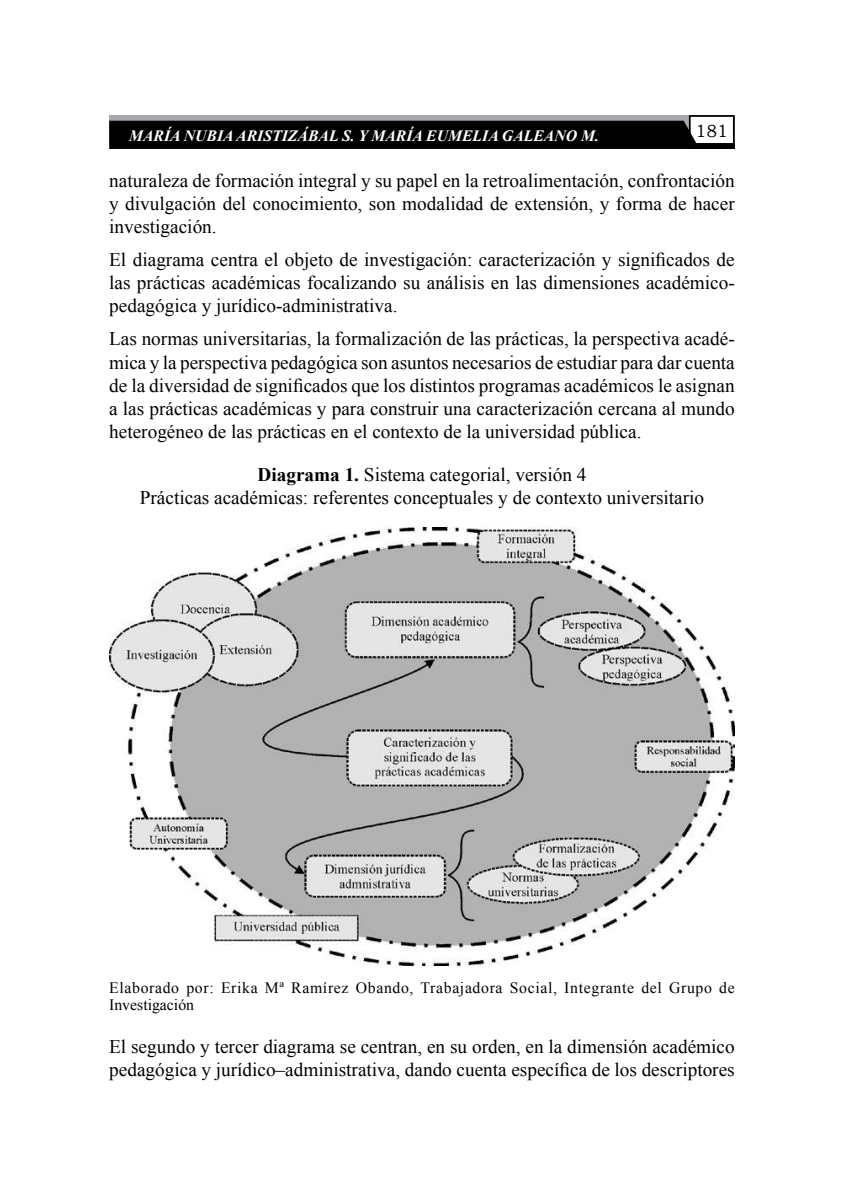
<style>
.page{position:relative;width:844px;height:1191px;background:#fff}
.page>*{position:absolute;margin:0;border:0;box-sizing:border-box;transform-origin:0 0}
.t1{font:19.25px/23.1px "Times New Roman";color:#000;text-align:justify}
.t2{font:17.5px "Bookman Old Style";color:#000}
.t3{font:15.75px/17.5px "Times New Roman";letter-spacing:.04em;color:#000}
.t4{font:italic 700 15.75px "Times New Roman";color:#fff}
.s1{font-weight:700}
</style>
<div class="page">
<div style="left:109px;top:115px;width:625px;height:29px;background:linear-gradient(to right,#a7a9ac,#a7a9ac)"></div>
<div style="left:689px;top:116px;width:44px;height:32px;background:#fff"></div>
<div style="left:688px;top:115px;width:46px;height:34px;border:2px solid #000"></div>
<div style="left:109px;top:121px;width:625px;height:28px;background:#000"></div>
<img style="left:109px;top:527px;width:625px;height:438px">
<p class="t4" style="left:129px;top:125px;width:128px">MARÍA NUBIA ARISTI</p>
<p class="t4" style="left:288px;top:125px;width:160px">ZÁBAL S. Y MAR ÍA EUMELIA</p>
<p class="t4" style="left:502px;top:125px;width:24px">GALEANO</p>
<p class="t4" style="left:581px;top:125px;width:19px">M.</p>
<p class="t2" style="left:695px;top:120px;width:34px">181</p>
<p class="t1" style="left:109px;top:169px;width:627px">naturaleza de formación integral y su papel en la retroalimentación, confrontación y divulgación del conocimiento, son modalidad de extensión, y forma de hacer investigación.</p>
<p class="t1" style="left:109px;top:248px;width:627px">El diagrama centra el objeto de investigación: caracterización y significados de las prácticas académicas focalizando su análisis en las dimensiones académico&shy;pedagógica y jurídico-administrativa.</p>
<p class="t1" style="left:109px;top:327px;width:627px">Las normas universitarias, la formalización de las prácticas, la perspectiva acadé&shy;mica y la perspectiva pedagógica son asuntos necesarios de estudiar para dar cuenta de la diversidad de significados que los distintos programas académicos le asignan a las prácticas académicas y para construir una caracterización cercana al mundo heterogéneo de las prácticas en el contexto de la universidad pública.</p>
<p class="t1" style="left:140px;top:462px;width:565px;text-align:center"><span class="s1">Diagrama 1.</span> Sistema categorial, versión 4<br>Prácticas académicas: referentes conceptuales y de contexto universitario</p>
<p class="t3" style="left:109px;top:978px;width:627px">Elaborado por: Erika Mª Ramírez Obando, Trabajadora Social, Integrante del Grupo de<br>Investigación</p>
<p class="t1" style="left:109px;top:1034px;width:627px">El segundo y tercer diagrama se centran, en su orden, en la dimensión académico pedagógica y jurídico–administrativa, dando cuenta específica de los descriptores</p>
</div>
